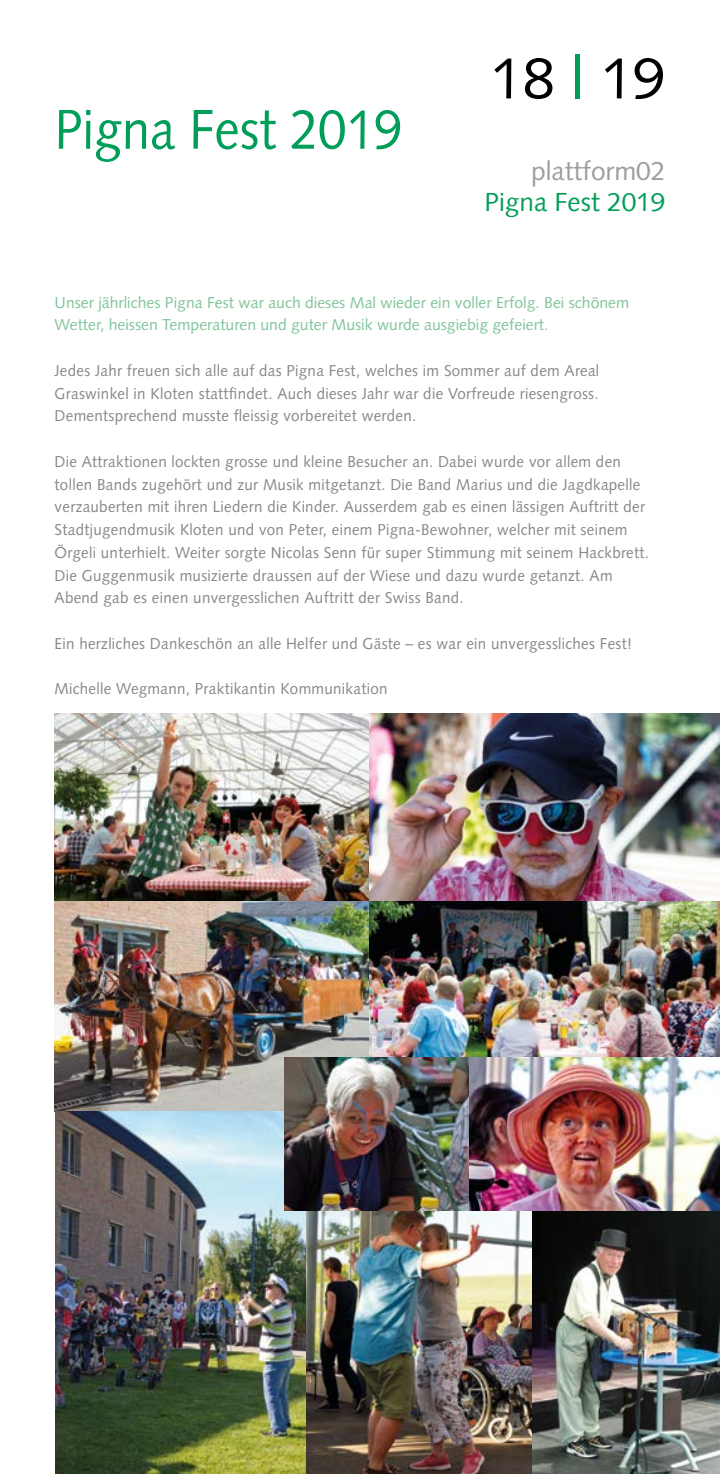
<style>
.page{position:relative;width:720px;height:1474px;background:#fff}
.page>*{position:absolute;margin:0;border:0;box-sizing:border-box;transform-origin:0 0}
.t1{font:58.45px "Syntax LT Std";color:#000}
.t2{font:56px "Syntax LT Std";color:#009e59;scale:.9 1}
.t3{font:26.25px "Syntax LT";color:#009e59}
.t4{font:26.25px "Syntax LT Std";color:#9d9d9c}
.t5{font:15.75px/22.8px "Syntax LT Std";letter-spacing:.02em;color:#878787;text-align:justify;scale:.96 1}
.t6{font:15.75px/22.8px "Syntax LT Std";color:#80c49a}
.s1{color:#009e59}
</style>
<div class="page">
<img style="left:55px;top:713px;width:315px;height:189px">
<img style="left:370px;top:713px;width:349px;height:189px">
<img style="left:55px;top:902px;width:315px;height:209px">
<img style="left:370px;top:902px;width:349px;height:155px">
<img style="left:55px;top:1111px;width:251px;height:362px">
<img style="left:306px;top:1210px;width:226px;height:263px">
<img style="left:532px;top:1210px;width:187px;height:263px">
<img style="left:284px;top:1057px;width:435px;height:153px">
<h2 class="t2" style="left:55px;top:96px;width:387px">Pigna Fest 2019</h2>
<h1 class="t1" style="left:489px;top:44px;width:177px">18 <span class="s1">|</span> 19</h1>
<h3 class="t4" style="left:531px;top:155px;width:136px">plattform02</h3>
<h3 class="t3" style="left:484px;top:187px;width:182px">Pigna Fest 2019</h3>
<p class="t6" style="left:55px;top:291px;width:576px">Unser jährliches Pigna Fest war auch dieses Mal wieder ein voller Erfolg. Bei schönem<br>Wetter, heissen Temperaturen und guter Musik wurde ausgiebig gefeiert.</p>
<p class="t5" style="left:55px;top:359px;width:568px">Jedes Jahr freuen sich alle auf das Pigna Fest, welches im Sommer auf dem Areal Graswinkel in Kloten stattfindet. Auch dieses Jahr war die Vorfreude riesengross.<br>Dementsprechend musste fleissig vorbereitet werden.</p>
<p class="t5" style="left:55px;top:450px;width:620px;text-align:left">Die Attraktionen lockten grosse und kleine Besucher an. Dabei wurde vor allem den tollen Bands zugehört und zur Musik mitgetanzt. Die Band Marius und die Jagdkapelle verzauberten mit ihren Liedern die Kinder. Ausserdem gab es einen lässigen Auftritt der Stadtjugendmusik Kloten und von Peter, einem Pigna-Bewohner, welcher mit seinem Örgeli unterhielt. Weiter sorgte Nicolas Senn für super Stimmung mit seinem Hackbrett.<br>Die Guggenmusik musizierte draussen auf der Wiese und dazu wurde getanzt. Am Abend gab es einen unvergesslichen Auftritt der Swiss Band.</p>
<p class="t5" style="left:55px;top:632px;width:603px">Ein herzliches Dankeschön an alle Helfer und Gäste – es war ein unvergessliches Fest!</p>
<p class="t5" style="left:55px;top:677px;width:348px">Michelle Wegmann, Praktikantin Kommunikation</p>
</div>
